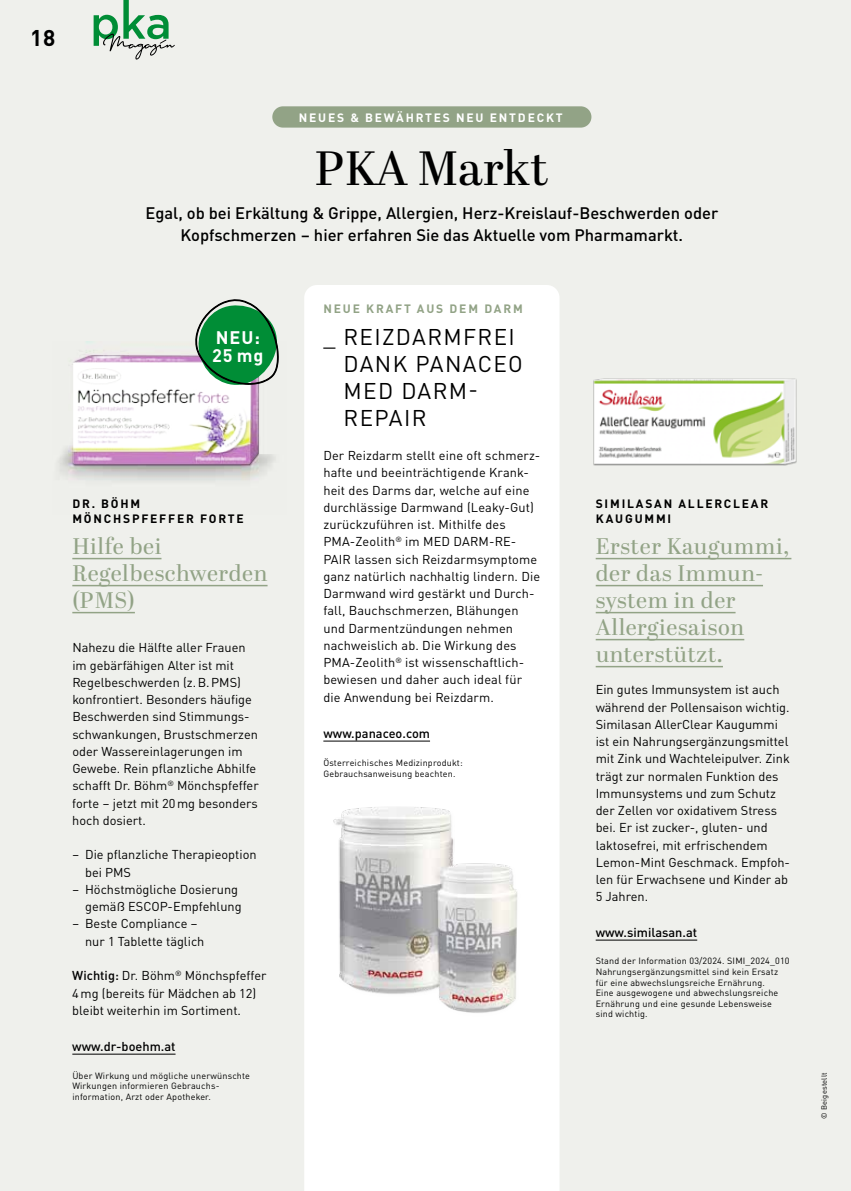
<style>
.page{position:relative;width:851px;height:1191px;background:#fff}
.page>*{position:absolute;margin:0;border:0;box-sizing:border-box;transform-origin:0 0}
.t1{font:48px "Abril Display";color:#000}
.t2{font:22.5px/27px "Abril Display";letter-spacing:.03em;color:#92a386}
.t3{font:22.5px/27px "DIN Pro";letter-spacing:.06em;color:#000}
.t4{font:700 22.5px "DIN Pro";color:#000}
.t5{font:700 18px/18px "DIN Pro";letter-spacing:.055em;color:#fff}
.t6{font:500 16.5px/22.5px "DIN Pro";color:#000;text-align:center}
.t7{font:12.75px/17.2px "DIN Pro";color:#000}
.t8{font:500 12.75px "DIN Pro";color:#000}
.t9{font:700 12px/15px "DIN Pro";letter-spacing:.15em;color:#000}
.t10{font:700 12px "DIN Pro";letter-spacing:.15em;color:#fff}
.t11{font:700 12px "DIN Pro";letter-spacing:.15em;color:#92a386}
.t12{font:9px/10.5px "DIN Pro";letter-spacing:.02em;color:#000}
.t13{font:7.5px "DIN Pro";letter-spacing:.02em;color:#000}
.s1{font-weight:500}
</style>
<div class="page">
<div style="left:0;top:0;width:850px;height:1191px;background:#eff0ec"></div>
<img style="left:58px;top:342px;width:217px;height:139px">
<img style="left:73px;top:356px;width:185px;height:108px">
<div style="left:272px;top:106px;width:319px;height:22px;background:#92a386;border-radius:11px"></div>
<hr style="left:72px;top:558px;width:89px;height:1px;background:#92a386">
<hr style="left:72px;top:585px;width:195px;height:1px;background:#92a386">
<hr style="left:72px;top:612px;width:63px;height:1px;background:#92a386">
<hr style="left:72px;top:1053px;width:103px;height:1px;background:#000">
<svg style="left:195px;top:299px;width:84px;height:88px"></svg>
<hr style="left:595px;top:558px;width:196px;height:1px;background:#92a386">
<hr style="left:595px;top:585px;width:167px;height:1px;background:#92a386">
<hr style="left:595px;top:612px;width:140px;height:1px;background:#92a386">
<hr style="left:595px;top:639px;width:149px;height:1px;background:#92a386">
<hr style="left:595px;top:666px;width:127px;height:1px;background:#92a386">
<hr style="left:595px;top:939px;width:102px;height:1px;background:#000">
<img style="left:593px;top:378px;width:204px;height:88px">
<div style="left:304px;top:285px;width:255px;height:906px;background:#fff"></div>
<hr style="left:323px;top:740px;width:107px;height:1px;background:#000">
<img style="left:319px;top:782px;width:225px;height:241px">
<svg style="left:94px;top:0;width:81px;height:60px"></svg>
<h2 class="t4" style="left:30px;top:20px;width:27px">18</h2>
<p class="t10" style="left:299px;top:108px;width:265px">NEUES &amp; BEWÄHRTES NEU ENTDECKT</p>
<h1 class="t1" style="left:314px;top:135px;width:236px">PKA Markt</h1>
<p class="t6" style="left:145px;top:200px;width:574px">Egal, ob bei Erkältung &amp; Grippe, Allergien, Herz-Kreislauf-Beschwerden oder<br>Kopfschmerzen – hier erfahren Sie das Aktuelle vom Pharmamarkt.</p>
<h3 class="t5" style="left:212px;top:327px;width:53px">NEU:<br>25 mg</h3>
<p class="t9" style="left:72px;top:495px;width:173px">DR. BÖHM<br>MÖNCHSPFEFFER FORTE</p>
<h2 class="t2" style="left:72px;top:534px;width:197px">Hilfe bei<br>Regelbeschwerden (PMS)</h2>
<p class="t7" style="left:72px;top:638px;width:188px">Nahezu die Hälfte aller Frauen im gebärfähigen Alter ist mit<br>Regelbeschwerden (z.B.PMS) konfrontiert. Besonders häufige<br>Beschwerden sind Stimmungs&shy;schwankungen, Brustschmerzen oder Wassereinlagerungen im<br>Gewebe. Rein pflanzliche Abhilfe schafft Dr. Böhm<sup>®</sup> Mönchspfeffer forte – jetzt mit 20mg besonders hoch dosiert.</p>
<p class="t7" style="left:85px;top:845px;width:173px;text-indent:-13px">– Die pflanzliche Therapieoption bei PMS</p>
<p class="t7" style="left:72px;top:880px;width:171px;text-align:right">– Höchstmögliche Dosierung gemäß ESCOP-Empfehlung</p>
<p class="t7" style="left:85px;top:914px;width:121px;text-indent:-13px">– Beste Compliance – nur 1 Tablette täglich</p>
<p class="t7" style="left:72px;top:966px;width:196px"><span class="s1">Wichtig:</span> Dr. Böhm<sup>®</sup> Mönchspfeffer<br>4mg (bereits für Mädchen ab 12) bleibt weiterhin im Sortiment.</p>
<p class="t8" style="left:72px;top:1036px;width:105px">www.dr-boehm.at</p>
<p class="t12" style="left:72px;top:1069px;width:179px">Über Wirkung und mögliche unerwünschte<br>Wirkungen informieren Gebrauchs&shy;information, Arzt oder Apotheker.</p>
<p class="t11" style="left:323px;top:299px;width:201px">NEUE KRAFT AUS DEM DARM</p>
<h2 class="t3" style="left:343px;top:321px;width:181px;text-indent:-20px">_ REIZDARMFREI<br>DANK PANACEO<br>MED DARM-<br>REPAIR</h2>
<p class="t7" style="left:323px;top:446px;width:218px">Der Reizdarm stellt eine oft schmerz&shy;hafte und beeinträchtigende Krank&shy;heit des Darms dar, welche auf eine durchlässige Darmwand (Leaky-Gut) zurückzuführen ist. Mithilfe des PMA-Zeolith<sup>®</sup> im MED DARM-RE-PAIR lassen sich Reizdarmsymptome ganz natürlich nachhaltig lindern. Die Darmwand wird gestärkt und Durch&shy;fall, Bauchschmerzen, Blähungen und Darmentzündungen nehmen nachweislich ab. Die Wirkung des PMA-Zeolith<sup>®</sup> ist wissenschaftlich&shy;bewiesen und daher auch ideal für die Anwendung bei Reizdarm.</p>
<p class="t8" style="left:323px;top:723px;width:108px">www.panaceo.com</p>
<p class="t12" style="left:323px;top:757px;width:141px">Österreichisches Medizinprodukt:<br>Gebrauchsanweisung beachten.</p>
<p class="t9" style="left:595px;top:495px;width:174px">SIMILASAN ALLERCLEAR<br>KAUGUMMI</p>
<h2 class="t2" style="left:595px;top:534px;width:195px">Erster Kaugummi, der das Immun&shy;system in der<br>Allergiesaison unterstützt.</h2>
<p class="t7" style="left:595px;top:680px;width:196px">Ein gutes Immunsystem ist auch während der Pollensaison wichtig.<br>Similasan AllerClear Kaugummi ist ein Nahrungsergänzungsmittel mit Zink und Wachteleipulver. Zink trägt zur normalen Funktion des<br>Immunsystems und zum Schutz der Zellen vor oxidativem Stress bei. Er ist zucker-, gluten- und laktosefrei, mit erfrischendem<br>Lemon-Mint Geschmack. Empfoh&shy;len für Erwachsene und Kinder ab<br>5 Jahren.</p>
<p class="t8" style="left:595px;top:922px;width:103px">www.similasan.at</p>
<p class="t12" style="left:595px;top:955px;width:195px">Stand der Information 03/2024. SIMI_2024_010<br>Nahrungsergänzungsmittel sind kein Ersatz für eine abwechslungsreiche Ernährung.<br>Eine ausgewogene und abwechslungsreiche Ernährung und eine gesunde Lebensweise sind wichtig.</p>
<p class="t13" style="left:818px;top:1118px;width:48px;rotate:-90deg">© Beigestellt</p>
</div>
